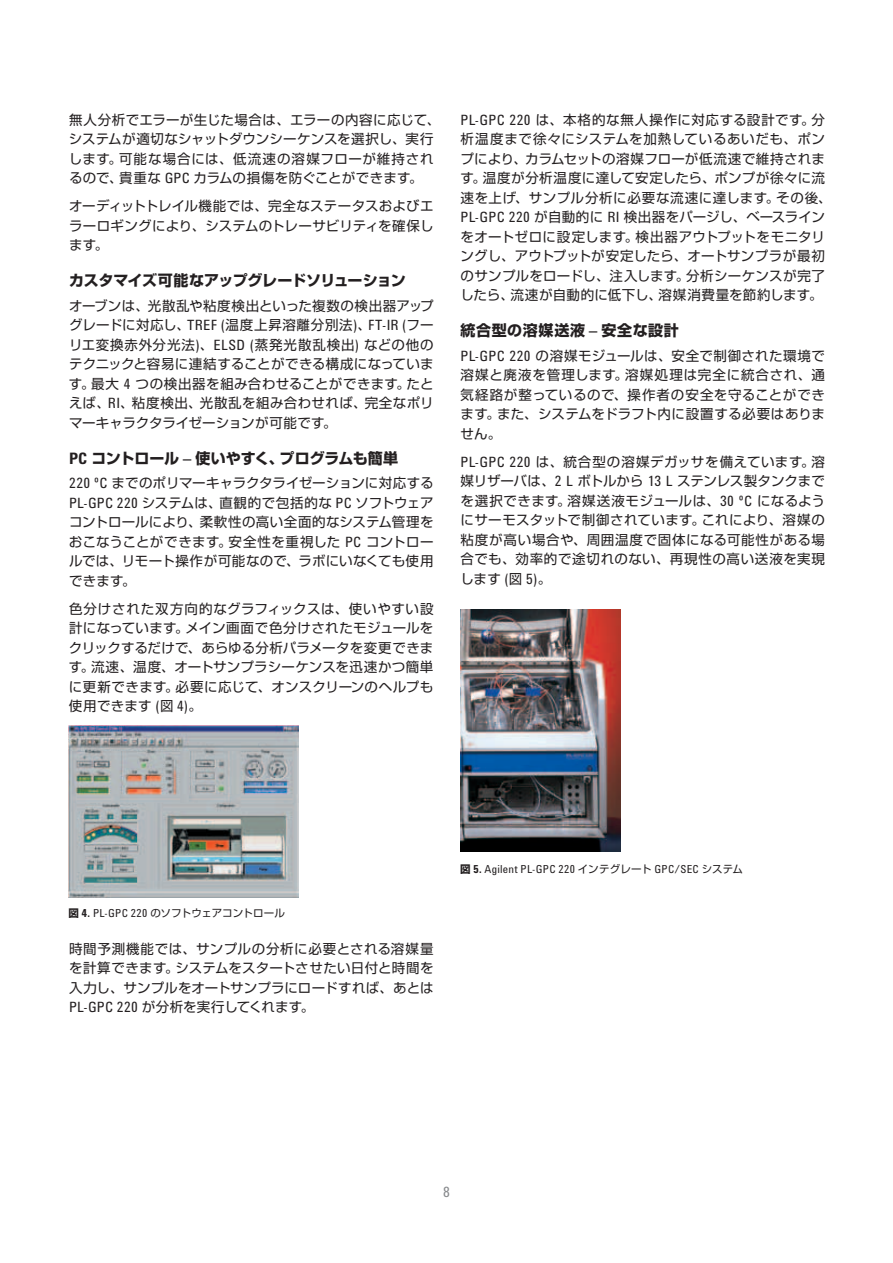
<style>
.page{position:relative;width:893px;height:1263px;background:#fff}
.page>*{position:absolute;margin:0;border:0;box-sizing:border-box;transform-origin:0 0}
.t1{font:700 15px "Shin Go Pro";letter-spacing:-.02em;color:#231f20}
.t2{font:700 15px "Shin Go Pro";letter-spacing:.005em;color:#231f20}
.t3{font:700 15px "Shin Go Pro";letter-spacing:.04em;color:#231f20}
.t4{font:14.55px "Agilent Condensed CFF";color:#888a8d}
.t5{font:13.5px/19.5px "Shin Go Pro";letter-spacing:.025em;color:#231f20;text-align:justify}
.t6{font:11.4px "Agilent Condensed CFF";letter-spacing:.025em;color:#231f20}
.t7{font:10.5px "Shin Go Pro";letter-spacing:-.005em;color:#231f20}
.s1{font-family:"Agilent Condensed CFF";font-size:14.55px}
.s2{font-family:"Agilent Condensed CFF";font-size:16.2px}
.s3{font-weight:700}
.s4{font-family:"Agilent Condensed CFF";font-weight:700;font-size:11.4px}
.s5{font-family:"Agilent Condensed CFF";font-size:11.4px}
.s6{font-family:"Shin Go Pro";font-weight:700;font-size:10.5px}
.s7{font-family:"Shin Go Pro";font-size:10.5px}
</style>
<div class="page">
<img style="left:68px;top:725px;width:230px;height:173px">
<img style="left:460px;top:610px;width:161px;height:242px">
<p class="t5" style="left:69px;top:108px;width:373px;text-align:left">無人分析でエラーが生じた場合は、エラーの内容に応じて、システムが適切なシャットダウンシーケンスを選択し、実行します。可能な場合には、低流速の溶媒フローが維持されるので、貴重な <span class="s1">GPC</span> カラムの損傷を防ぐことができます。</p>
<p class="t5" style="left:69px;top:195px;width:366px">オーディットトレイル機能では、完全なステータスおよびエラーロギングにより、システムのトレーサビリティを確保します。</p>
<p class="t1" style="left:69px;top:268px;width:338px">カスタマイズ可能なアップグレードソリューション</p>
<p class="t5" style="left:69px;top:294px;width:366px">オーブンは、光散乱や粘度検出といった複数の検出器アップグレードに対応し、<span class="s1">TREF (</span>温度上昇溶離分別法<span class="s1">)</span>、<span class="s1">FT-IR (</span>フーリエ変換赤外分光法<span class="s1">)</span>、<span class="s1">ELSD (</span>蒸発光散乱検出<span class="s1">)</span> などの他のテクニックと容易に連結することができる構成になっています。最大 <span class="s1">4</span> つの検出器を組み合わせることができます。たとえば、<span class="s1">RI</span>、粘度検出、光散乱を組み合わせれば、完全なポリマーキャラクタライゼーションが可能です。</p>
<p class="t2" style="left:69px;top:446px;width:331px"><span class="s2">PC</span> コントロール <span class="s2">–</span> 使いやすく、プログラムも簡単</p>
<p class="t5" style="left:69px;top:472px;width:366px"><span class="s1">220 ºC</span> までのポリマーキャラクタライゼーションに対応する<span class="s1">PL-GPC 220</span> システムは、直観的で包括的な <span class="s1">PC</span> ソフトウェアコントロールにより、柔軟性の高い全面的なシステム管理をおこなうことができます。安全性を重視した <span class="s1">PC</span> コントロールでは、リモート操作が可能なので、ラボにいなくても使用できます。</p>
<p class="t5" style="left:69px;top:597px;width:366px">色分けされた双方向的なグラフィックスは、使いやすい設計になっています。メイン画面で色分けされたモジュールをクリックするだけで、あらゆる分析パラメータを変更できます。流速、温度、オートサンプラシーケンスを迅速かつ簡単に更新できます。必要に応じて、オンスクリーンのヘルプも使用できます <span class="s1">(</span>図 <span class="s1">4)</span>。</p>
<p class="t5" style="left:460px;top:108px;width:373px;text-align:left"><span class="s1">PL-GPC 220</span> は、本格的な無人操作に対応する設計です。分析温度まで徐々にシステムを加熱しているあいだも、ポンプにより、カラムセットの溶媒フローが低流速で維持されます。温度が分析温度に達して安定したら、ポンプが徐々に流速を上げ、サンプル分析に必要な流速に達します。その後、<br><span class="s1">PL-GPC 220</span> が自動的に <span class="s1">RI</span> 検出器をパージし、ベースラインをオートゼロに設定します。検出器アウトプットをモニタリングし、アウトプットが安定したら、オートサンプラが最初のサンプルをロードし、注入します。分析シーケンスが完了したら、流速が自動的に低下し、溶媒消費量を節約します。</p>
<p class="t3" style="left:461px;top:318px;width:220px">統合型の溶媒送液 <span class="s2">–</span> 安全な設計</p>
<p class="t5" style="left:460px;top:344px;width:366px"><span class="s1">PL-GPC 220</span> の溶媒モジュールは、安全で制御された環境で溶媒と廃液を管理します。溶媒処理は完全に統合され、通気経路が整っているので、操作者の安全を守ることができます。また、システムをドラフト内に設置する必要はありません。</p>
<p class="t5" style="left:461px;top:450px;width:366px"><span class="s1">PL-GPC 220</span> は、統合型の溶媒デガッサを備えています。溶媒リザーバは、<span class="s1">2 L</span> ボトルから <span class="s1">13 L</span> ステンレス製タンクまでを選択できます。溶媒送液モジュールは、<span class="s1">30 ºC</span> になるようにサーモスタットで制御されています。これにより、溶媒の粘度が高い場合や、周囲温度で固体になる可能性がある場合でも、効率的で途切れのない、再現性の高い送液を実現します <span class="s1">(</span>図 <span class="s1">5)</span>。</p>
<p class="t7" style="left:68px;top:905px;width:218px"><span class="s3">図</span> <span class="s4">4.</span> <span class="s5">PL-GPC 220</span> のソフトウェアコントロール</p>
<p class="t5" style="left:69px;top:937px;width:366px">時間予測機能では、サンプルの分析に必要とされる溶媒量を計算できます。システムをスタートさせたい日付と時間を入力し、サンプルをオートサンプラにロードすれば、あとは<span class="s1">PL-GPC 220</span> が分析を実行してくれます。</p>
<p class="t6" style="left:460px;top:860px;width:285px"><span class="s6">図</span> <span class="s3">5.</span> Agilent PL-GPC 220 <span class="s7">インテグレート</span> GPC/SEC <span class="s7">システム</span></p>
<p class="t4" style="left:443px;top:1181px;width:8px">8</p>
</div>
